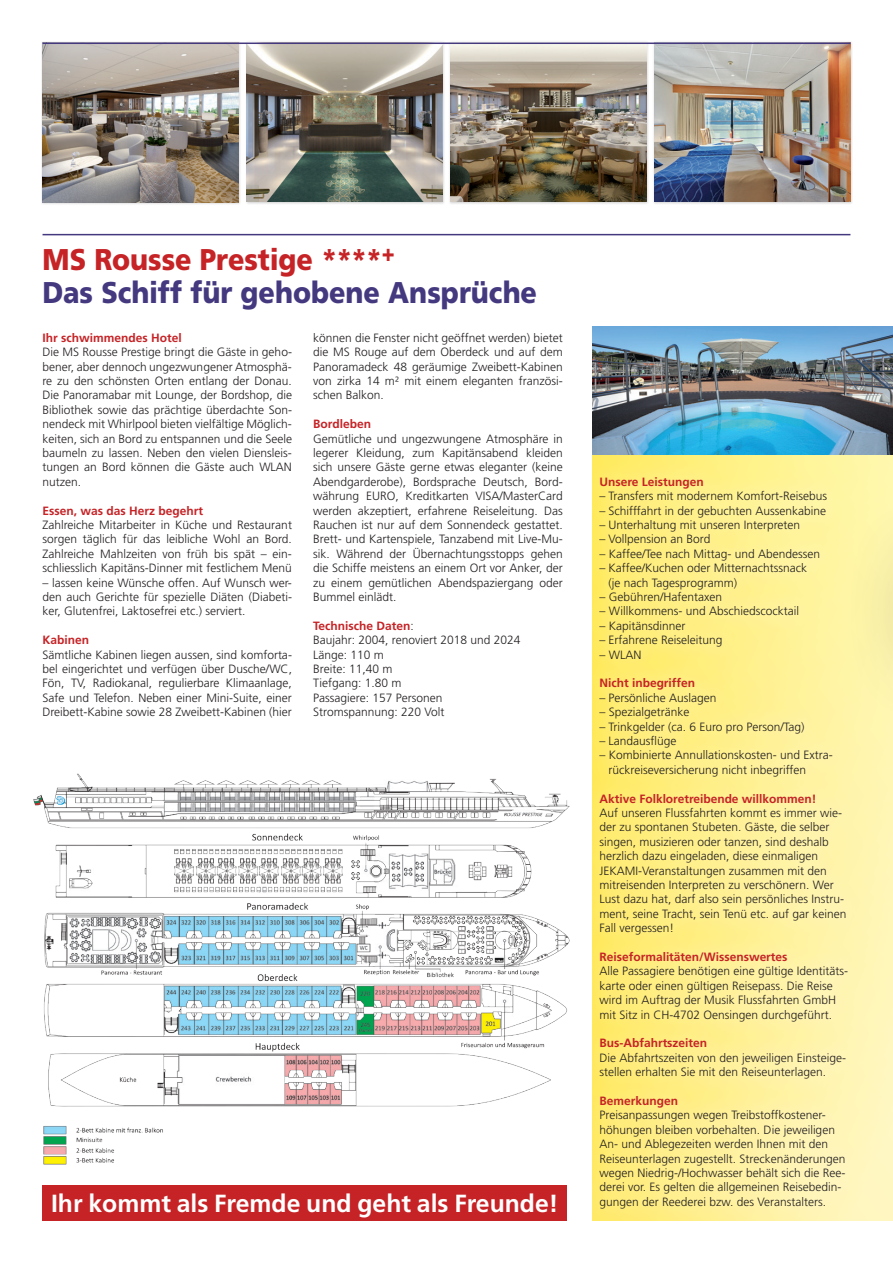
<style>
.page{position:relative;width:893px;height:1263px;background:#fff}
.page>*{position:absolute;margin:0;border:0;box-sizing:border-box;transform-origin:0 0}
.t1{font:900 30px/33px "Frutiger LT Std";color:#44387f;scale:.9 1}
.t2{font:700 24.75px "Frutiger LT Std";color:#fff}
.t3{font:300 12px/14.4px "Frutiger LT Std";color:#231f20}
.t4{font:700 12px "Frutiger LT Std";color:#c62326}
.s1{color:#c62326}
.s2{font-weight:700;color:#c62326}
</style>
<div class="page">
<svg style="left:592px;top:455px;width:301px;height:765px;background:#fff5b5"></svg>
<div style="left:581px;top:458px;width:285px;height:769px;background:#fff;opacity:.2"></div>
<hr style="left:43px;top:234px;width:807px;height:1px;background:#44387f">
<div style="left:43px;top:1185px;width:524px;height:35px;background:#c62326"></div>
<div style="left:844px;top:489px;width:49px;height:243px;background:#fef4a8"></div>
<div style="left:41px;top:41px;width:201px;height:164px;background:#231f20;opacity:.2"></div>
<img style="left:43px;top:85px;width:196px;height:117px">
<div style="left:652px;top:41px;width:201px;height:164px;background:#231f20;opacity:.2"></div>
<img style="left:654px;top:85px;width:196px;height:117px">
<div style="left:449px;top:41px;width:200px;height:164px;background:#e8e8e8"></div>
<img style="left:450px;top:85px;width:197px;height:117px">
<div style="left:245px;top:41px;width:201px;height:164px;background:#231f20;opacity:.2"></div>
<img style="left:247px;top:85px;width:196px;height:117px">
<div style="left:4px;top:2px;width:884px;height:83px;background:#fff;opacity:.75"></div>
<hr style="left:43px;top:43px;width:807px;height:1px;background:#44387f">
<img style="left:33px;top:763px;width:573px;height:401px">
<img style="left:592px;top:326px;width:301px;height:129px">
<h1 class="t1" style="left:43px;top:243px;width:551px"><span class="s1">MS Rousse Prestige ****</span><sup>+<br></sup>Das Schiff für gehobene Ansprüche</h1>
<p class="t4" style="left:43px;top:330px;width:141px">Ihr schwimmendes Hotel</p>
<p class="t3" style="left:43px;top:345px;width:251px;text-align:justify">Die MS Rousse Prestige bringt die Gäste in geho&shy;bener, aber dennoch ungezwungener Atmosphä&shy;re zu den schönsten Orten entlang der Donau.<br>Die Panoramabar mit Lounge, der Bordshop, die Bibliothek sowie das prächtige überdachte Son&shy;nendeck mit Whirlpool bieten vielfältige Möglich&shy;keiten, sich an Bord zu entspannen und die Seele baumeln zu lassen. Neben den vielen Diensleis&shy;tungen an Bord können die Gäste auch WLAN nutzen.</p>
<p class="t4" style="left:43px;top:503px;width:162px">Essen, was das Herz begehrt</p>
<p class="t3" style="left:43px;top:518px;width:251px;text-align:justify">Zahlreiche Mitarbeiter in Küche und Restaurant sorgen täglich für das leibliche Wohl an Bord.<br>Zahlreiche Mahlzeiten von früh bis spät – ein&shy;schliesslich Kapitäns-Dinner mit festlichem Menü</p>
<p class="t3" style="left:43px;top:575px;width:251px;text-align:justify">– lassen keine Wünsche offen. Auf Wunsch wer&shy;den auch Gerichte für spezielle Diäten (Diabeti&shy;ker, Glutenfrei, Laktosefrei etc.) serviert.</p>
<p class="t4" style="left:43px;top:633px;width:48px">Kabinen</p>
<p class="t3" style="left:43px;top:647px;width:251px;text-align:justify">Sämtliche Kabinen liegen aussen, sind komforta&shy;bel eingerichtet und verfügen über Dusche/WC, Fön, TV, Radiokanal, regulierbare Klimaanlage, Safe und Telefon. Neben einer Mini-Suite, einer Dreibett-Kabine sowie 28 Zweibett-Kabinen (hier</p>
<p class="t3" style="left:313px;top:331px;width:251px;text-align:justify">können die Fenster nicht geöffnet werden) bietet die MS Rouge auf dem Oberdeck und auf dem Panoramadeck 48 geräumige Zweibett-Kabinen von zirka 14 m² mit einem eleganten französi&shy;schen Balkon.</p>
<p class="t4" style="left:313px;top:417px;width:59px">Bordleben</p>
<p class="t3" style="left:313px;top:431px;width:251px;text-align:justify">Gemütliche und ungezwungene Atmosphäre in legerer Kleidung, zum Kapitänsabend kleiden sich unsere Gäste gerne etwas eleganter (keine Abendgarderobe), Bordsprache Deutsch, Bord&shy;währung EURO, Kreditkarten VISA/MasterCard werden akzeptiert, erfahrene Reiseleitung. Das Rauchen ist nur auf dem Sonnendeck gestattet.<br>Brett- und Kartenspiele, Tanzabend mit Live-Mu&shy;sik. Während der Übernachtungsstopps gehen die Schiffe meistens an einem Ort vor Anker, der zu einem gemütlichen Abendspaziergang oder Bummel einlädt.</p>
<p class="t3" style="left:313px;top:619px;width:209px"><span class="s2">Technische Daten</span>:<br>Baujahr: 2004, renoviert 2018 und 2024<br>Länge: 110 m<br>Breite: 11,40 m<br>Tiefgang: 1.80 m<br>Passagiere: 157 Personen<br>Stromspannung: 220 Volt</p>
<h2 class="t2" style="left:51px;top:1189px;width:509px">Ihr kommt als Fremde und geht als Freunde!</h2>
<p class="t4" style="left:600px;top:474px;width:106px">Unsere Leistungen</p>
<p class="t3" style="left:600px;top:489px;width:229px">– Transfers mit modernem Komfort-Reisebus</p>
<p class="t3" style="left:600px;top:503px;width:228px">– Schifffahrt in der gebuchten Aussenkabine</p>
<p class="t3" style="left:600px;top:518px;width:202px">– Unterhaltung mit unseren Interpreten</p>
<p class="t3" style="left:600px;top:532px;width:112px">– Vollpension an Bord</p>
<p class="t3" style="left:600px;top:547px;width:222px">– Kaffee/Tee nach Mittag- und Abendessen</p>
<p class="t3" style="left:609px;top:561px;width:200px;text-indent:-9px">– Kaffee/Kuchen oder Mitternachtssnack (je nach Tagesprogramm)</p>
<p class="t3" style="left:600px;top:590px;width:124px">– Gebühren/Hafentaxen</p>
<p class="t3" style="left:600px;top:604px;width:201px">– Willkommens- und Abschiedscocktail</p>
<p class="t3" style="left:600px;top:619px;width:88px">– Kapitänsdinner</p>
<p class="t3" style="left:600px;top:633px;width:124px">– Erfahrene Reiseleitung</p>
<p class="t3" style="left:600px;top:647px;width:43px">– WLAN</p>
<p class="t4" style="left:600px;top:676px;width:97px">Nicht inbegriffen</p>
<p class="t3" style="left:600px;top:691px;width:119px">– Persönliche Auslagen</p>
<p class="t3" style="left:600px;top:705px;width:91px">– Spezialgetränke</p>
<p class="t3" style="left:600px;top:719px;width:206px">– Trinkgelder (ca. 6 Euro pro Person/Tag)</p>
<p class="t3" style="left:600px;top:734px;width:79px">– Landausflüge</p>
<p class="t3" style="left:609px;top:748px;width:226px;text-indent:-9px">– Kombinierte Annullationskosten- und Extra&shy;rückreiseversicherung nicht inbegriffen</p>
<p class="t4" style="left:600px;top:791px;width:218px">Aktive Folkloretreibende willkommen!</p>
<p class="t3" style="left:600px;top:806px;width:248px">Auf unseren Flussfahrten kommt es immer wie&shy;der zu spontanen Stubeten. Gäste, die selber singen, musizieren oder tanzen, sind deshalb herzlich dazu eingeladen, diese einmaligen JEKAMI-Veranstaltungen zusammen mit den mitreisenden Interpreten zu verschönern. Wer Lust dazu hat, darf also sein persönliches Instru&shy;ment, seine Tracht, sein Tenü etc. auf gar keinen Fall vergessen!</p>
<p class="t4" style="left:600px;top:950px;width:189px">Reiseformalitäten/Wissenswertes</p>
<p class="t3" style="left:600px;top:964px;width:250px">Alle Passagiere benötigen eine gültige Identitäts&shy;karte oder einen gültigen Reisepass. Die Reise wird im Auftrag der Musik Flussfahrten GmbH mit Sitz in CH-4702 Oensingen durchgeführt.</p>
<p class="t4" style="left:600px;top:1036px;width:109px">Bus-Abfahrtszeiten</p>
<p class="t3" style="left:600px;top:1051px;width:248px">Die Abfahrtszeiten von den jeweiligen Einsteige&shy;stellen erhalten Sie mit den Reiseunterlagen.</p>
<p class="t4" style="left:600px;top:1094px;width:80px">Bemerkungen</p>
<p class="t3" style="left:600px;top:1108px;width:248px">Preisanpassungen wegen Treibstoffkostener&shy;höhungen bleiben vorbehalten. Die jeweiligen An- und Ablegezeiten werden Ihnen mit den Reiseunterlagen zugestellt. Streckenänderungen wegen Niedrig-/Hochwasser behält sich die Ree&shy;derei vor. Es gelten die allgemeinen Reisebedin&shy;gungen der Reederei bzw. des Veranstalters.</p>
</div>
